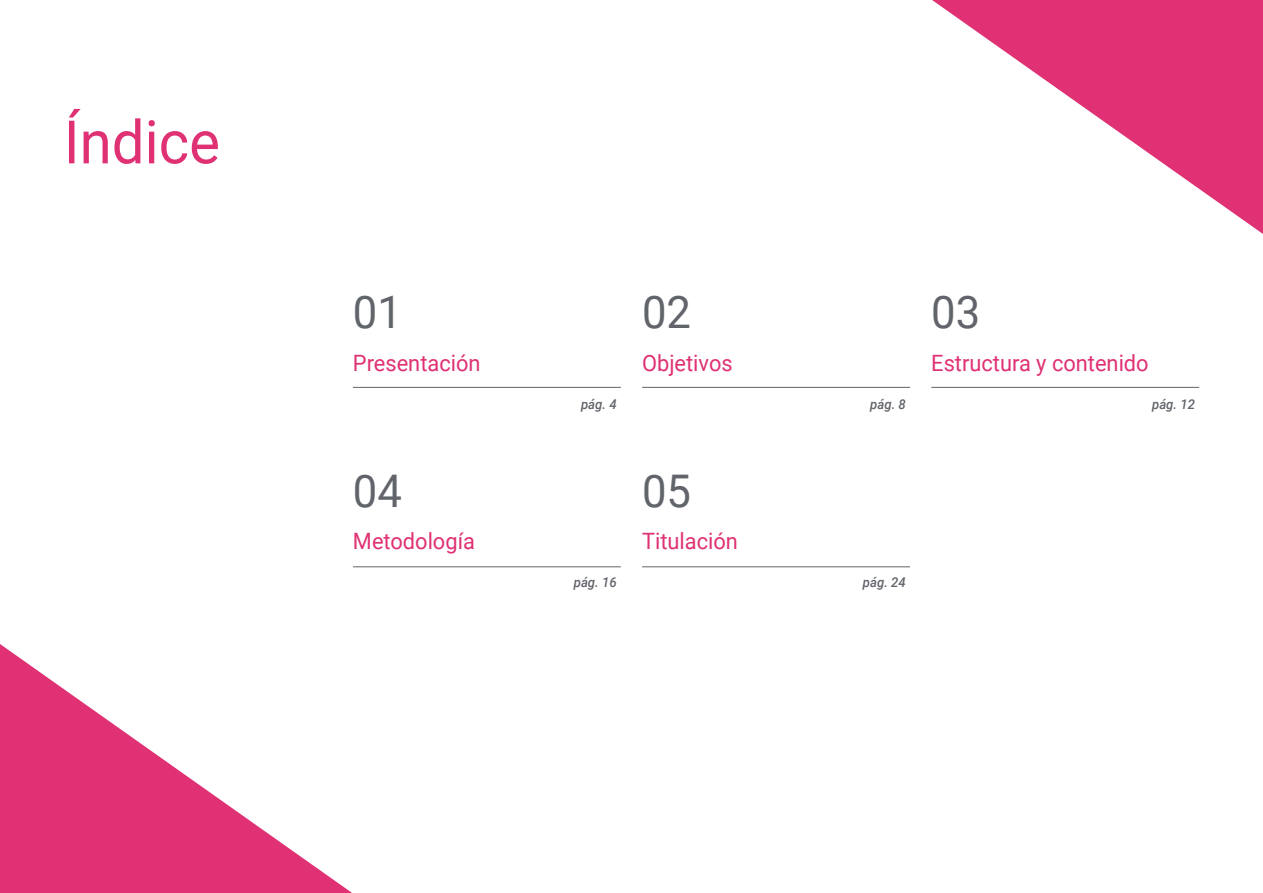
<style>
.page{position:relative;width:1263px;height:893px;background:#fff}
.page>*{position:absolute;margin:0;border:0;box-sizing:border-box;transform-origin:0 0}
.t1{font:60px "Roboto";color:#df3174}
.t2{font:45px "Roboto";color:#61646a}
.t3{font:22.5px "Roboto";color:#df3174}
.t4{font:italic 500 13.5px "Roboto";color:#61646a}
</style>
<div class="page">
<hr style="left:353px;top:387px;width:268px;height:1px;background:#61646a">
<hr style="left:353px;top:566px;width:268px;height:1px;background:#61646a">
<hr style="left:642px;top:387px;width:268px;height:1px;background:#61646a">
<hr style="left:642px;top:566px;width:268px;height:1px;background:#61646a">
<hr style="left:931px;top:387px;width:268px;height:1px;background:#61646a">
<svg style="left:0;top:644px;width:352px;height:249px"></svg>
<svg style="left:932px;top:0;width:331px;height:234px"></svg>
<h1 class="t1" style="left:64px;top:100px;width:158px">Índice</h1>
<h2 class="t2" style="left:353px;top:281px;width:51px">01</h2>
<h2 class="t2" style="left:642px;top:281px;width:51px">02</h2>
<h2 class="t2" style="left:931px;top:281px;width:51px">03</h2>
<p class="t3" style="left:353px;top:347px;width:129px">Presentación</p>
<p class="t3" style="left:642px;top:347px;width:92px">Objetivos</p>
<p class="t3" style="left:931px;top:347px;width:219px">Estructura y contenido</p>
<p class="t4" style="left:581px;top:394px;width:37px">pág. 4</p>
<p class="t4" style="left:870px;top:394px;width:37px">pág. 8</p>
<p class="t4" style="left:1152px;top:394px;width:44px">pág. 12</p>
<h2 class="t2" style="left:353px;top:459px;width:51px">04</h2>
<h2 class="t2" style="left:642px;top:459px;width:51px">05</h2>
<p class="t3" style="left:353px;top:525px;width:123px">Metodología</p>
<p class="t3" style="left:642px;top:525px;width:97px">Titulación</p>
<p class="t4" style="left:574px;top:573px;width:44px">pág. 16</p>
<p class="t4" style="left:863px;top:573px;width:44px">pág. 24</p>
</div>
